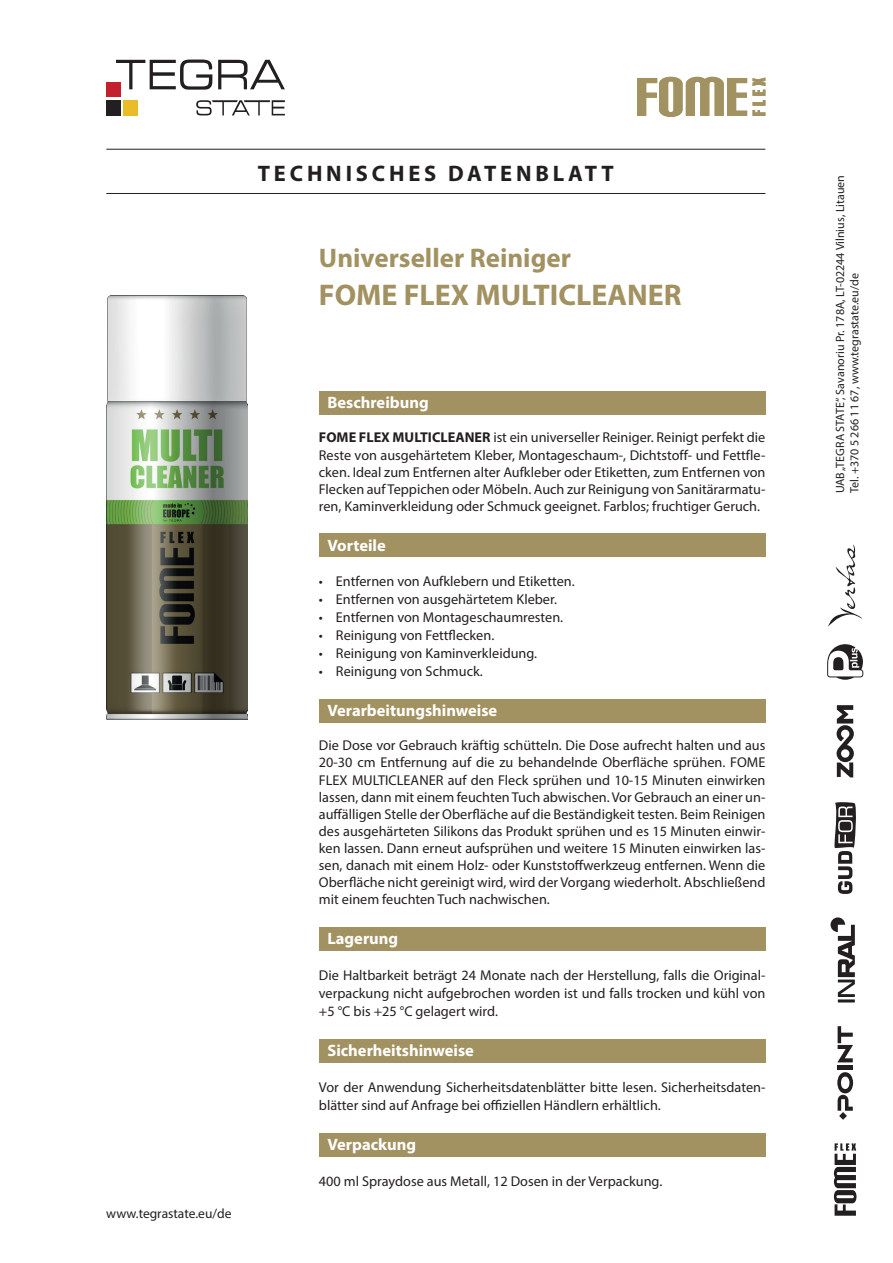
<style>
.page{position:relative;width:893px;height:1263px;background:#fff}
.page>*{position:absolute;margin:0;border:0;box-sizing:border-box;transform-origin:0 0}
.t1{font:700 30px "Myriad Pro";color:#a29161}
.t2{font:700 27px "Myriad Pro";color:#a29161}
.t3{font:700 22.5px "Myriad Pro";letter-spacing:.17em;color:#231f20}
.t4{font:700 16.5px "Myriad Pro";color:#fff}
.t5{font:14.25px/17.1px "Myriad Pro";color:#231f20;text-align:justify}
.t6{font:13.5px "Myriad Pro";color:#231f20}
.t7{font:12px/14.4px "Myriad Pro";color:#231f20}
.s1{font-weight:700}
</style>
<div class="page">
<div style="left:106px;top:82px;width:14px;height:15px;background:#c31f2d"></div>
<div style="left:124px;top:100px;width:14px;height:15px;background:#eabc27"></div>
<div style="left:106px;top:100px;width:14px;height:15px;background:#231f20"></div>
<svg style="left:116px;top:60px;width:169px;height:30px"></svg>
<svg style="left:196px;top:100px;width:89px;height:15px"></svg>
<svg style="left:834px;top:1143px;width:22px;height:73px"></svg>
<hr style="left:838px;top:1066px;width:15px;height:4px;background:#231f20">
<svg style="left:838px;top:1026px;width:15px;height:36px"></svg>
<svg style="left:837px;top:1072px;width:16px;height:39px"></svg>
<svg style="left:839px;top:1112px;width:8px;height:8px"></svg>
<svg style="left:827px;top:644px;width:36px;height:36px"></svg>
<svg style="left:828px;top:544px;width:34px;height:83px"></svg>
<hr style="left:838px;top:999px;width:17px;height:3px;background:#231f20">
<svg style="left:830px;top:917px;width:25px;height:80px"></svg>
<svg style="left:834px;top:802px;width:22px;height:92px"></svg>
<svg style="left:837px;top:705px;width:17px;height:72px"></svg>
<hr style="left:106px;top:193px;width:659px;height:1px;background:#231f20">
<hr style="left:106px;top:149px;width:659px;height:1px;background:#231f20">
<div style="left:319px;top:391px;width:446px;height:23px;background:#a29161"></div>
<div style="left:319px;top:534px;width:446px;height:23px;background:#a29161"></div>
<div style="left:319px;top:699px;width:446px;height:23px;background:#a29161"></div>
<div style="left:319px;top:927px;width:446px;height:23px;background:#a29161"></div>
<div style="left:319px;top:1039px;width:446px;height:23px;background:#a29161"></div>
<div style="left:319px;top:1134px;width:446px;height:23px;background:#a29161"></div>
<svg style="left:637px;top:77px;width:128px;height:40px"></svg>
<img style="left:107px;top:296px;width:140px;height:424px">
<h3 class="t3" style="left:258px;top:158px;width:358px">TECHNISCHES DATENBLATT</h3>
<h2 class="t2" style="left:319px;top:240px;width:254px">Universeller Reiniger</h2>
<h1 class="t1" style="left:319px;top:276px;width:364px">FOME FLEX MULTICLEANER</h1>
<p class="t6" style="left:106px;top:1205px;width:127px">www.tegrastate.eu/de</p>
<p class="t4" style="left:327px;top:391px;width:103px">Beschreibung</p>
<p class="t5" style="left:319px;top:429px;width:448px"><span class="s1">FOME FLEX MULTICLEANER</span> ist ein universeller Reiniger. Reinigt perfekt die Reste von ausgehärtetem Kleber, Montageschaum-, Dichtstoff- und Fettfle&shy;cken. Ideal zum Entfernen alter Aufkleber oder Etiketten, zum Entfernen von Flecken auf Teppichen oder Möbeln. Auch zur Reinigung von Sanitärarmatu&shy;ren, Kaminverkleidung oder Schmuck geeignet. Farblos; fruchtiger Geruch.</p>
<p class="t4" style="left:327px;top:534px;width:60px">Vorteile</p>
<p class="t5" style="left:319px;top:572px;width:257px">• Entfernen von Aufklebern und Etiketten.</p>
<p class="t5" style="left:319px;top:590px;width:240px">• Entfernen von ausgehärtetem Kleber.</p>
<p class="t5" style="left:319px;top:608px;width:246px">• Entfernen von Montageschaumresten.</p>
<p class="t5" style="left:319px;top:626px;width:177px">• Reinigung von Fettflecken.</p>
<p class="t5" style="left:319px;top:644px;width:220px">• Reinigung von Kaminverkleidung.</p>
<p class="t5" style="left:319px;top:662px;width:165px">• Reinigung von Schmuck.</p>
<p class="t4" style="left:327px;top:699px;width:171px">Verarbeitungshinweise</p>
<p class="t5" style="left:319px;top:737px;width:448px">Die Dose vor Gebrauch kräftig schütteln. Die Dose aufrecht halten und aus 20-30 cm Entfernung auf die zu behandelnde Oberfläche sprühen. FOME FLEX MULTICLEANER auf den Fleck sprühen und 10-15 Minuten einwirken lassen, dann mit einem feuchten Tuch abwischen. Vor Gebrauch an einer un&shy;auffälligen Stelle der Oberfläche auf die Beständigkeit testen. Beim Reinigen des ausgehärteten Silikons das Produkt sprühen und es 15 Minuten einwir&shy;ken lassen. Dann erneut aufsprühen und weitere 15 Minuten einwirken las&shy;sen, danach mit einem Holz- oder Kunststoffwerkzeug entfernen. Wenn die Oberfläche nicht gereinigt wird, wird der Vorgang wiederholt. Abschließend mit einem feuchten Tuch nachwischen.</p>
<p class="t4" style="left:327px;top:928px;width:72px">Lagerung</p>
<p class="t5" style="left:319px;top:966px;width:448px;line-height:18px">Die Haltbarkeit beträgt 24 Monate nach der Herstellung, falls die Original&shy;verpackung nicht aufgebrochen worden ist und falls trocken und kühl von +5 °C bis +25 °C gelagert wird.</p>
<p class="t4" style="left:327px;top:1040px;width:148px">Sicherheitshinweise</p>
<p class="t5" style="left:319px;top:1078px;width:448px;line-height:18px">Vor der Anwendung Sicherheitsdatenblätter bitte lesen. Sicherheitsdaten&shy;blätter sind auf Anfrage bei offiziellen Händlern erhältlich.</p>
<p class="t4" style="left:327px;top:1134px;width:90px">Verpackung</p>
<p class="t5" style="left:319px;top:1172px;width:345px">400 ml Spraydose aus Metall, 12 Dosen in der Verpackung.</p>
<p class="t7" style="left:833px;top:493px;width:320px;rotate:-90deg">UAB „TEGRA STATE“, Savanoriu Pr. 178A, LT-02244 Vilnius, Litauen<br>Tel. +370 5 266 11 67, www.tegrastate.eu/de</p>
</div>
